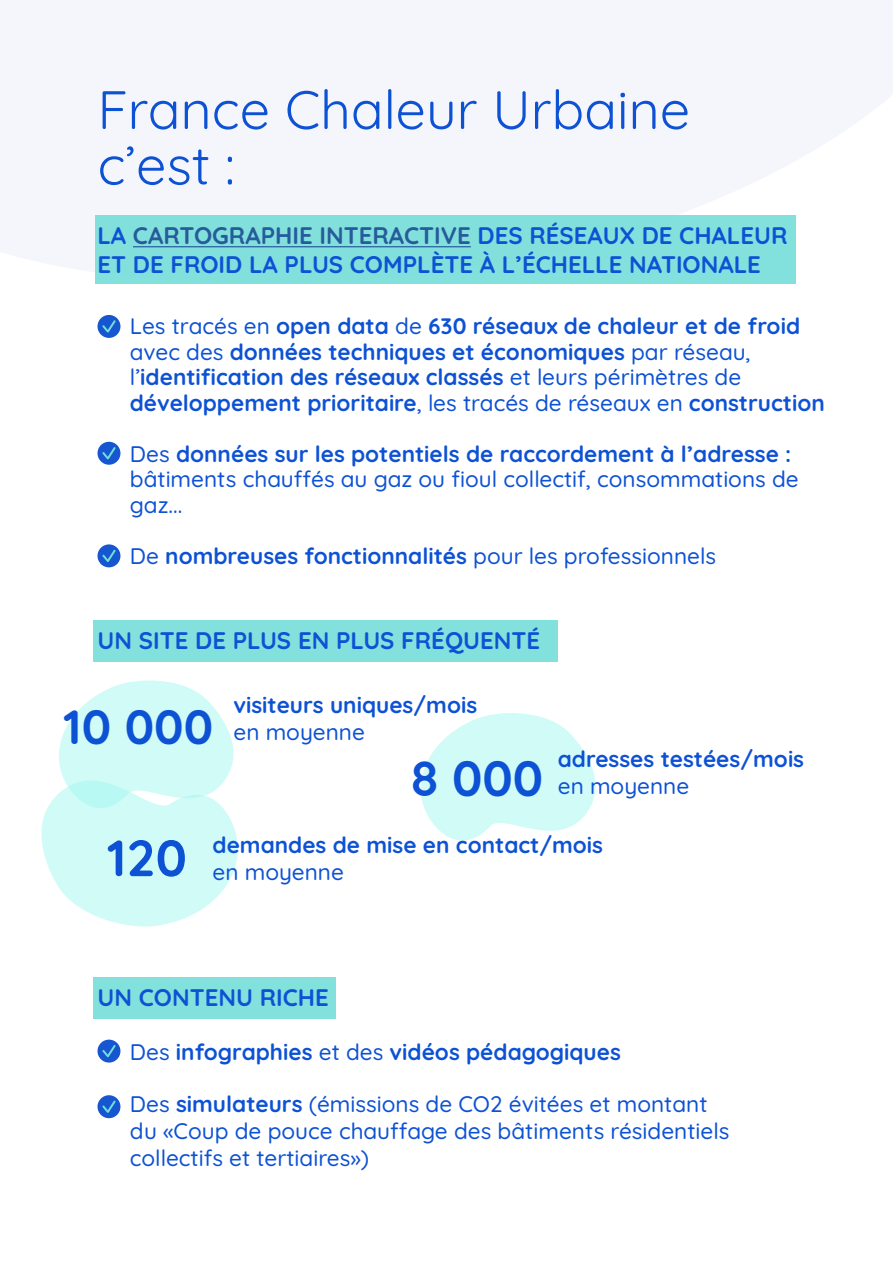
<style>
.page{position:relative;width:893px;height:1263px;background:#fff}
.page>*{position:absolute;margin:0;border:0;box-sizing:border-box;transform-origin:0 0}
.t1{font:54px/55.5px "Quicksand";color:#0d52d4}
.t2{font:700 51px "Quicksand";color:#0d52d4}
.t3{font:700 49.5px "Quicksand";color:#0d52d4}
.t4{font:700 48px "Quicksand";color:#0d52d4}
.t5{font:700 24px/28.8px "Quicksand";color:#0d52d4}
.t6{font:700 22.5px/25.5px "Quicksand";color:#0d52d4}
.t7{font:500 22.5px/25.5px "Quicksand";color:#0d52d4}
.s1{color:#275b9b}
.s2{font-weight:500}
.s3{font-weight:700}
</style>
<div class="page">
<div style="left:93px;top:620px;width:465px;height:41px;background:#82e1dd"></div>
<div style="left:93px;top:977px;width:242px;height:41px;background:#82e1dd"></div>
<div style="left:95px;top:216px;width:701px;height:68px;background:#81e0dc"></div>
<svg style="left:421px;top:713px;width:175px;height:128px"></svg>
<svg style="left:41px;top:680px;width:197px;height:247px"></svg>
<hr style="left:133px;top:246px;width:338px;height:1px;background:#275b9b">
<svg style="left:97px;top:315px;width:23px;height:23px"></svg>
<svg style="left:101px;top:318px;width:16px;height:16px"></svg>
<svg style="left:97px;top:1039px;width:23px;height:23px"></svg>
<svg style="left:101px;top:1043px;width:16px;height:16px"></svg>
<svg style="left:97px;top:442px;width:23px;height:23px"></svg>
<svg style="left:101px;top:445px;width:16px;height:16px"></svg>
<svg style="left:97px;top:1095px;width:23px;height:23px"></svg>
<svg style="left:101px;top:1099px;width:16px;height:16px"></svg>
<svg style="left:97px;top:544px;width:23px;height:23px"></svg>
<svg style="left:101px;top:548px;width:16px;height:16px"></svg>
<h1 class="t1" style="left:98px;top:77px;width:594px">France Chaleur Urbaine c’est :</h1>
<p class="t5" style="left:98px;top:219px;width:692px">LA <span class="s1">CARTOGRAPHIE INTERACTIVE</span> DES RÉSEAUX DE CHALEUR<br>ET DE FROID LA PLUS COMPLÈTE À L’ÉCHELLE NATIONALE</p>
<p class="t6" style="left:130px;top:311px;width:696px"><span class="s2">Les tracés en</span> open data <span class="s2">de</span> 630 réseaux de chaleur et de froid <span class="s2">avec des</span> données techniques et économiques <span class="s2">par réseau, l’</span>identification des réseaux classés <span class="s2">et leurs périmètres de </span>développement prioritaire<span class="s2">, les tracés de réseaux en</span> construction</p>
<p class="t7" style="left:130px;top:439px;width:670px">Des <span class="s3">données sur les potentiels de raccordement à l’adresse : </span>bâtiments chauffés au gaz ou fioul collectif, consommations de gaz...</p>
<p class="t6" style="left:130px;top:541px;width:588px"><span class="s2">De</span> nombreuses fonctionnalités <span class="s2">pour les professionnels</span></p>
<p class="t5" style="left:98px;top:624px;width:444px">UN SITE DE PLUS EN PLUS FRÉQUENTÉ</p>
<h3 class="t4" style="left:63px;top:690px;width:152px">10 000</h3>
<p class="t6" style="left:233px;top:690px;width:245px">visiteurs uniques/mois</p>
<p class="t7" style="left:233px;top:717px;width:133px">en moyenne</p>
<h2 class="t2" style="left:107px;top:818px;width:82px">120</h2>
<p class="t6" style="left:558px;top:744px;width:248px">adresses testées/mois</p>
<p class="t7" style="left:558px;top:771px;width:133px">en moyenne</p>
<p class="t6" style="left:213px;top:830px;width:392px">demandes de mise en contact/mois</p>
<p class="t7" style="left:213px;top:857px;width:133px">en moyenne</p>
<h3 class="t3" style="left:411px;top:740px;width:134px">8 000</h3>
<p class="t5" style="left:98px;top:981px;width:233px">UN CONTENU RICHE</p>
<p class="t6" style="left:130px;top:1037px;width:492px"><span class="s2">Des</span> infographies <span class="s2">et des</span> vidéos pédagogiques</p>
<p class="t7" style="left:130px;top:1089px;width:601px;line-height:27px">Des <span class="s3">simulateurs</span> (émissions de CO2 évitées et montant du «Coup de pouce chauffage des bâtiments résidentiels collectifs et tertiaires»)</p>
</div>
